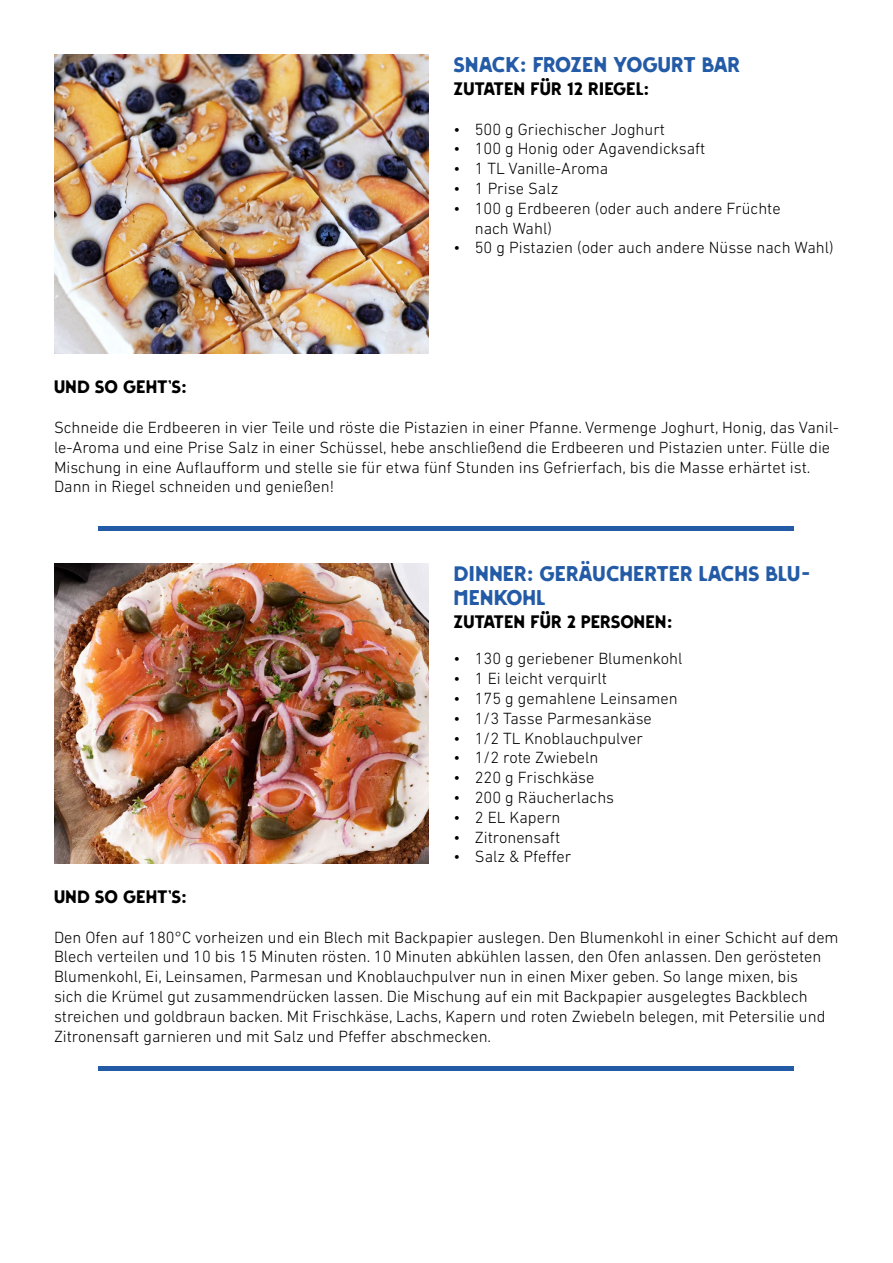
<style>
.page{position:relative;width:893px;height:1263px;background:#fff}
.page>*{position:absolute;margin:0;border:0;box-sizing:border-box;transform-origin:0 0}
.t1{font:19.5px/23.4px "FORTA";letter-spacing:-.005em;color:#245ba7}
.t2{font:300 16.5px/19.8px "DIN Next LT Pro";color:#000}
.t3{font:16.5px "FORTA";color:#000}
</style>
<div class="page">
<img style="left:54px;top:54px;width:374px;height:299px">
<img style="left:54px;top:564px;width:374px;height:299px">
<hr style="left:99px;top:526px;width:695px;height:4px;background:#245ba7">
<div style="left:99px;top:1066px;width:695px;height:5px;background:#245ba7"></div>
<p class="t1" style="left:454px;top:51px;width:288px">SNACK: FROZEN YOGURT BAR</p>
<p class="t3" style="left:454px;top:76px;width:197px">ZUTATEN FÜR 12 RIEGEL:</p>
<p class="t2" style="left:454px;top:119px;width:213px">• 500 g Griechischer Joghurt</p>
<p class="t2" style="left:454px;top:139px;width:253px">• 100 g Honig oder Agavendicksaft</p>
<p class="t2" style="left:454px;top:158px;width:156px">• 1 TL Vanille-Aroma</p>
<p class="t2" style="left:454px;top:178px;width:106px">• 1 Prise Salz</p>
<p class="t2" style="left:475px;top:198px;width:307px;text-indent:-21px">• 100 g Erdbeeren (oder auch andere Früchte nach Wahl)</p>
<p class="t2" style="left:454px;top:238px;width:382px">• 50 g Pistazien (oder auch andere Nüsse nach Wahl)</p>
<p class="t3" style="left:54px;top:375px;width:135px">UND SO GEHT‘S:</p>
<p class="t2" style="left:54px;top:417px;width:786px">Schneide die Erdbeeren in vier Teile und röste die Pistazien in einer Pfanne. Vermenge Joghurt, Honig, das Vanil&shy;le-Aroma und eine Prise Salz in einer Schüssel, hebe anschließend die Erdbeeren und Pistazien unter. Fülle die Mischung in eine Auflaufform und stelle sie für etwa fünf Stunden ins Gefrierfach, bis die Masse erhärtet ist.<br>Dann in Riegel schneiden und genießen!</p>
<p class="t1" style="left:454px;top:561px;width:359px">DINNER: GERÄUCHERTER LACHS BLU-<br>MENKOHL</p>
<p class="t3" style="left:454px;top:609px;width:221px">ZUTATEN FÜR 2 PERSONEN:</p>
<p class="t2" style="left:454px;top:649px;width:230px">• 130 g geriebener Blumenkohl</p>
<p class="t2" style="left:454px;top:668px;width:155px">• 1 Ei leicht verquirlt</p>
<p class="t2" style="left:454px;top:688px;width:226px">• 175 g gemahlene Leinsamen</p>
<p class="t2" style="left:454px;top:708px;width:200px">• 1/3 Tasse Parmesankäse</p>
<p class="t2" style="left:454px;top:728px;width:191px">• 1/2 TL Knoblauchpulver</p>
<p class="t2" style="left:454px;top:748px;width:146px">• 1/2 rote Zwiebeln</p>
<p class="t2" style="left:454px;top:767px;width:142px">• 220 g Frischkäse</p>
<p class="t2" style="left:454px;top:787px;width:162px">• 200 g Räucherlachs</p>
<p class="t2" style="left:454px;top:807px;width:108px">• 2 EL Kapern</p>
<p class="t2" style="left:454px;top:827px;width:108px">• Zitronensaft</p>
<p class="t2" style="left:454px;top:847px;width:119px">• Salz &amp; Pfeffer</p>
<p class="t3" style="left:54px;top:884px;width:135px">UND SO GEHT‘S:</p>
<p class="t2" style="left:54px;top:927px;width:786px">Den Ofen auf 180°C vorheizen und ein Blech mit Backpapier auslegen. Den Blumenkohl in einer Schicht auf dem Blech verteilen und 10 bis 15 Minuten rösten. 10 Minuten abkühlen lassen, den Ofen anlassen. Den gerösteten Blumenkohl, Ei, Leinsamen, Parmesan und Knoblauchpulver nun in einen Mixer geben. So lange mixen, bis<br>sich die Krümel gut zusammendrücken lassen. Die Mischung auf ein mit Backpapier ausgelegtes Backblech streichen und goldbraun backen. Mit Frischkäse, Lachs, Kapern und roten Zwiebeln belegen, mit Petersilie und Zitronensaft garnieren und mit Salz und Pfeffer abschmecken.</p>
</div>
